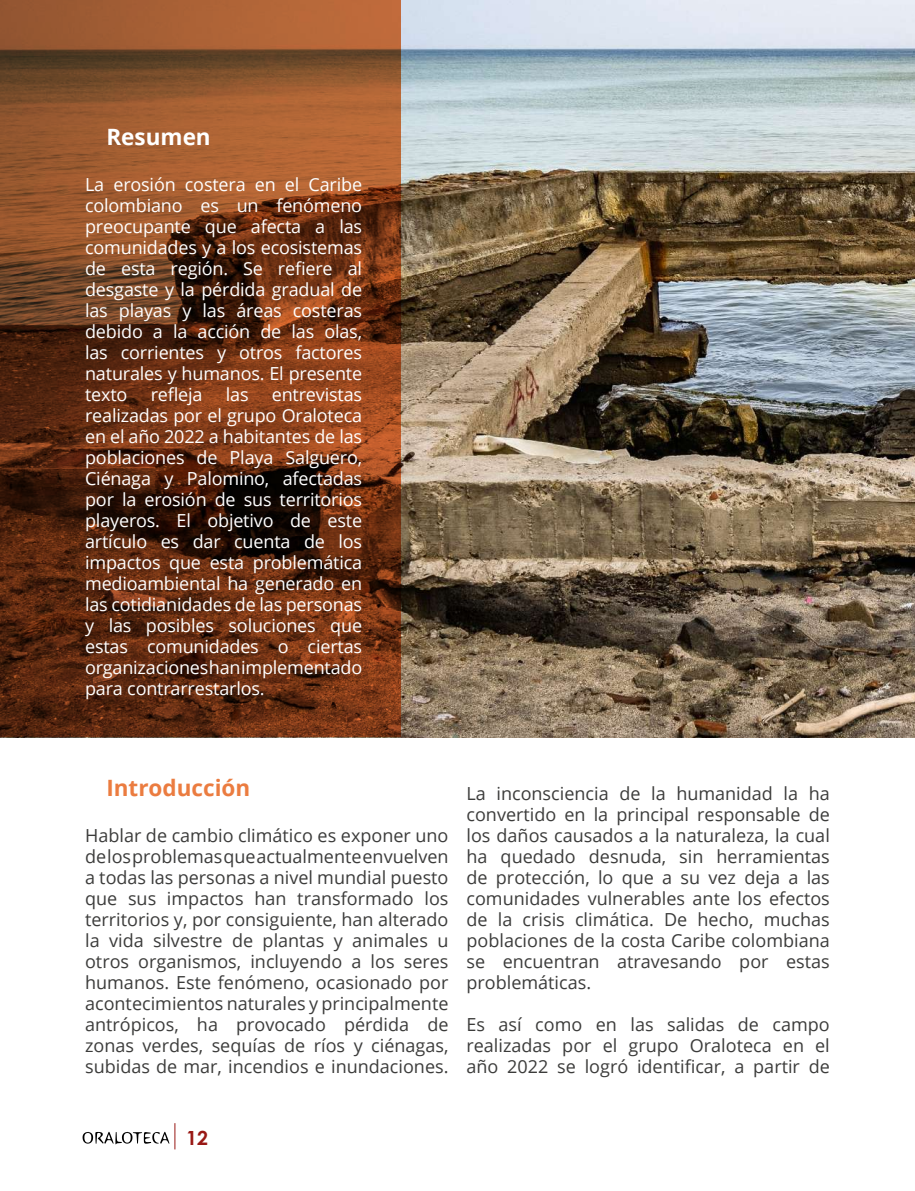
<style>
.page{position:relative;width:915px;height:1191px;background:#fff}
.page>*{position:absolute;margin:0;border:0;box-sizing:border-box;transform-origin:0 0}
.t1{font:700 22.5px "Open Sans";color:#eb7c40}
.t2{font:700 22.5px "Open Sans";color:#fff}
.t3{font:700 19.5px "Century Gothic";color:#991915}
.t4{font:18px/21px "Open Sans";color:#3c3c3b;text-align:justify}
.t5{font:18px/21px "Open Sans";letter-spacing:-.01em;color:#fff;text-align:justify}
</style>
<div class="page">
<svg style="left:82px;top:1123px;width:93px;height:26px"></svg>
<img style="left:401px;top:0;width:513px;height:737px">
<svg style="left:0;top:0;width:401px;height:737px;background:#733a1b"></svg>
<p class="t2" style="left:106px;top:121px;width:106px">Resumen</p>
<p class="t5" style="left:85px;top:173px;width:278px">La erosión costera en el Caribe colombiano es un fenómeno preocupante que afecta a las comunidades y a los ecosistemas de esta región. Se refiere al desgaste y la pérdida gradual de las playas y las áreas costeras debido a la acción de las olas, las corrientes y otros factores naturales y humanos. El presente texto</p>
<p class="t5" style="left:151px;top:383px;width:53px">refleja</p>
<p class="t5" style="left:226px;top:383px;width:24px">las</p>
<p class="t5" style="left:85px;top:383px;width:278px;text-indent:187px">entrevistas realizadas por el grupo Oraloteca en el año 2022 a habitantes de las poblaciones de Playa Salguero, Ciénaga y Palomino, afectadas por la erosión de sus territorios playeros. El objetivo de este artículo es dar cuenta de los impactos que esta problemática medioambiental ha generado en las cotidianidades de las personas y las posibles soluciones que estas comunidades o ciertas organizaciones han implementado para contrarrestarlos.</p>
<p class="t1" style="left:106px;top:772px;width:145px">Introducción</p>
<p class="t4" style="left:85px;top:824px;width:365px">Hablar de cambio climático es exponer uno de los problemas que actualmente envuelven a todas las personas a nivel mundial puesto que sus impactos han transformado los territorios y, por consiguiente, han alterado la vida silvestre de plantas y animales u otros organismos, incluyendo a los seres humanos. Este fenómeno, ocasionado por acontecimientos naturales y principalmente antrópicos, ha provocado pérdida de zonas verdes, sequías de ríos y ciénagas, subidas de mar, incendios e inundaciones.</p>
<p class="t4" style="left:466px;top:782px;width:365px">La inconsciencia de la humanidad la ha convertido en la principal responsable de los daños causados a la naturaleza, la cual ha quedado desnuda, sin herramientas de protección, lo que a su vez deja a las comunidades vulnerables ante los efectos de la crisis climática. De hecho, muchas poblaciones de la costa Caribe colombiana se encuentran atravesando por estas problemáticas.</p>
<p class="t4" style="left:466px;top:1013px;width:365px">Es así como en las salidas de campo realizadas por el grupo Oraloteca en el año 2022 se logró identificar, a partir de</p>
<p class="t3" style="left:186px;top:1123px;width:23px">12</p>
</div>
